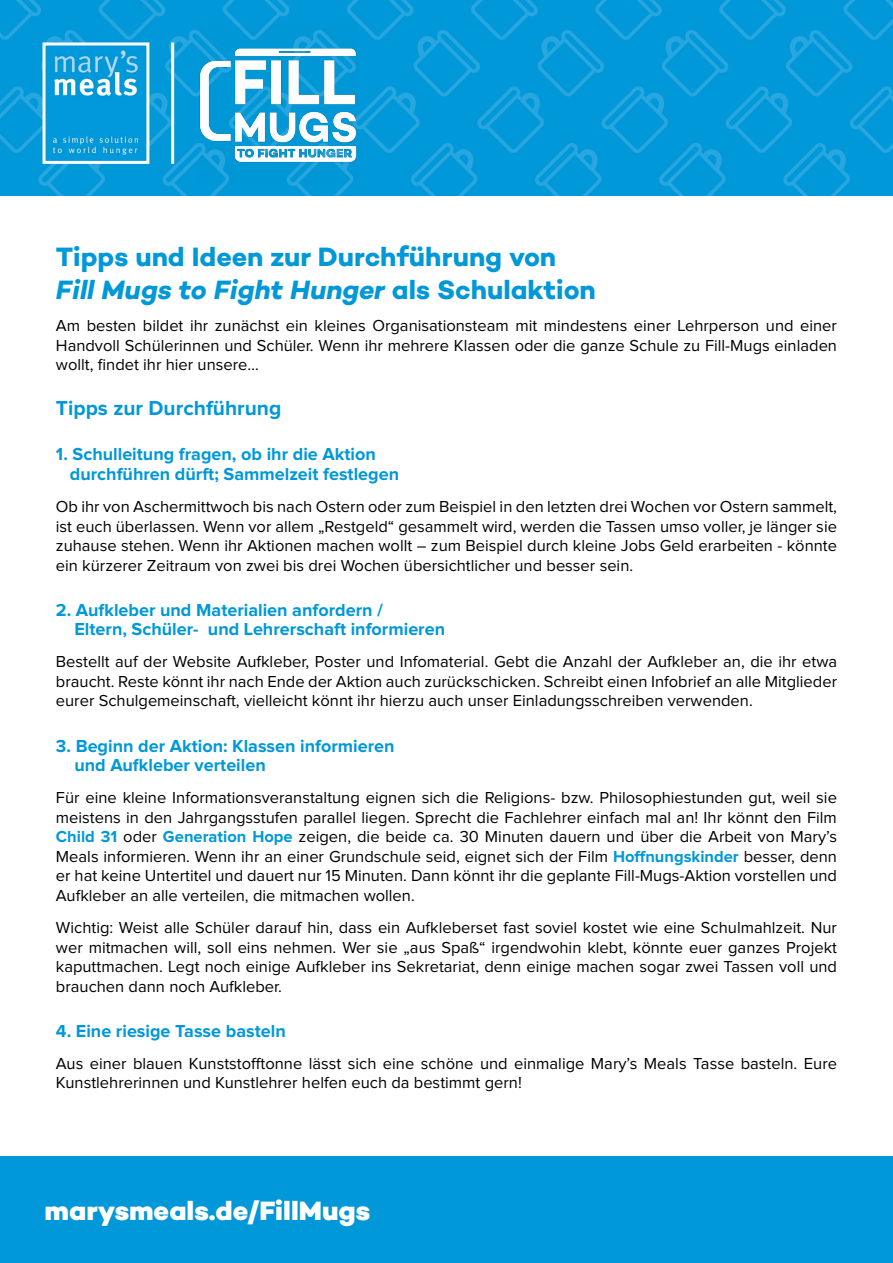
<style>
.page{position:relative;width:893px;height:1263px;background:#fff}
.page>*{position:absolute;margin:0;border:0;box-sizing:border-box;transform-origin:0 0}
.t1{font:italic 700 27px "Campton";color:#0098d8}
.t2{font:27px "Campton Bold DEMO";color:#0098d8}
.t3{font:800 27px "Campton";color:#fff}
.t4{font:700 21px "Proxima Nova";color:#0098d8}
.t5{font:700 18px/19.5px "Proxima Nova";color:#0098d8}
.t6{font:16.5px/19.5px "Proxima Nova";color:#000;text-align:justify}
.s1{font-family:"Campton Bold DEMO";font-weight:400;font-style:normal}
.s2{font-weight:700;color:#0098d8}
</style>
<div class="page">
<div style="left:0;top:1157px;width:893px;height:106px;background:#0098d8"></div>
<svg style="left:0;top:0;width:893px;height:196px;background:#139fda"></svg>
<hr style="left:171px;top:42px;width:3px;height:122px;background:#fff">
<h1 class="t2" style="left:56px;top:241px;width:502px">Tipps und Ideen zur Durchführung von</h1>
<h1 class="t1" style="left:56px;top:273px;width:541px">Fill Mugs to Fight Hunger <span class="s1">als Schulaktion</span></h1>
<p class="t6" style="left:56px;top:317px;width:783px">Am besten bildet ihr zunächst ein kleines Organisationsteam mit mindestens einer Lehrperson und einer Handvoll Schülerinnen und Schüler. Wenn ihr mehrere Klassen oder die ganze Schule zu Fill-Mugs einladen wollt, findet ihr hier unsere…</p>
<p class="t4" style="left:56px;top:399px;width:227px">Tipps zur Durchführung</p>
<p class="t5" style="left:70px;top:445px;width:331px;text-indent:-14px">1. Schulleitung fragen, ob ihr die Aktion durchführen dürft; Sammelzeit festlegen</p>
<p class="t6" style="left:56px;top:498px;width:783px">Ob ihr von Aschermittwoch bis nach Ostern oder zum Beispiel in den letzten drei Wochen vor Ostern sammelt, ist euch überlassen. Wenn vor allem „Restgeld“ gesammelt wird, werden die Tassen umso voller, je länger sie zuhause stehen. Wenn ihr Aktionen machen wollt – zum Beispiel durch kleine Jobs Geld erarbeiten - könnte ein kürzerer Zeitraum von zwei bis drei Wochen übersichtlicher und besser sein.</p>
<p class="t5" style="left:74px;top:601px;width:372px;text-indent:-19px">2. Aufkleber und Materialien anfordern /<br>Eltern, Schüler- und Lehrerschaft informieren</p>
<p class="t6" style="left:56px;top:653px;width:783px">Bestellt auf der Website Aufkleber, Poster und Infomaterial. Gebt die Anzahl der Aufkleber an, die ihr etwa braucht. Reste könnt ihr nach Ende der Aktion auch zurückschicken. Schreibt einen Infobrief an alle Mitglieder eurer Schulgemeinschaft, vielleicht könnt ihr hierzu auch unser Einladungsschreiben verwenden.</p>
<p class="t5" style="left:74px;top:736px;width:322px;text-indent:-19px">3. Beginn der Aktion: Klassen informieren und Aufkleber verteilen</p>
<p class="t6" style="left:56px;top:789px;width:783px">Für eine kleine Informationsveranstaltung eignen sich die Religions- bzw. Philosophiestunden gut, weil sie meistens in den Jahrgangsstufen parallel liegen. Sprecht die Fachlehrer einfach mal an! Ihr könnt den Film <span class="s2">Child 31</span> oder <span class="s2">Generation Hope</span> zeigen, die beide ca. 30 Minuten dauern und über die Arbeit von Mary’s Meals informieren. Wenn ihr an einer Grundschule seid, eignet sich der Film <span class="s2">Hoffnungskinder</span> besser, denn er hat keine Untertitel und dauert nur 15 Minuten. Dann könnt ihr die geplante Fill-Mugs-Aktion vorstellen und Aufkleber an alle verteilen, die mitmachen wollen.</p>
<p class="t6" style="left:56px;top:918px;width:783px">Wichtig: Weist alle Schüler darauf hin, dass ein Aufkleberset fast soviel kostet wie eine Schulmahlzeit. Nur wer mitmachen will, soll eins nehmen. Wer sie „aus Spaß“ irgendwohin klebt, könnte euer ganzes Projekt kaputtmachen. Legt noch einige Aufkleber ins Sekretariat, denn einige machen sogar zwei Tassen voll und brauchen dann noch Aufkleber.</p>
<p class="t5" style="left:56px;top:1021px;width:231px">4. Eine riesige Tasse basteln</p>
<p class="t6" style="left:56px;top:1054px;width:783px">Aus einer blauen Kunststofftonne lässt sich eine schöne und einmalige Mary’s Meals Tasse basteln. Eure<br>Kunstlehrerinnen und Kunstlehrer helfen euch da bestimmt gern!</p>
<h1 class="t3" style="left:45px;top:1193px;width:327px">marysmeals.de/FillMugs</h1>
</div>
